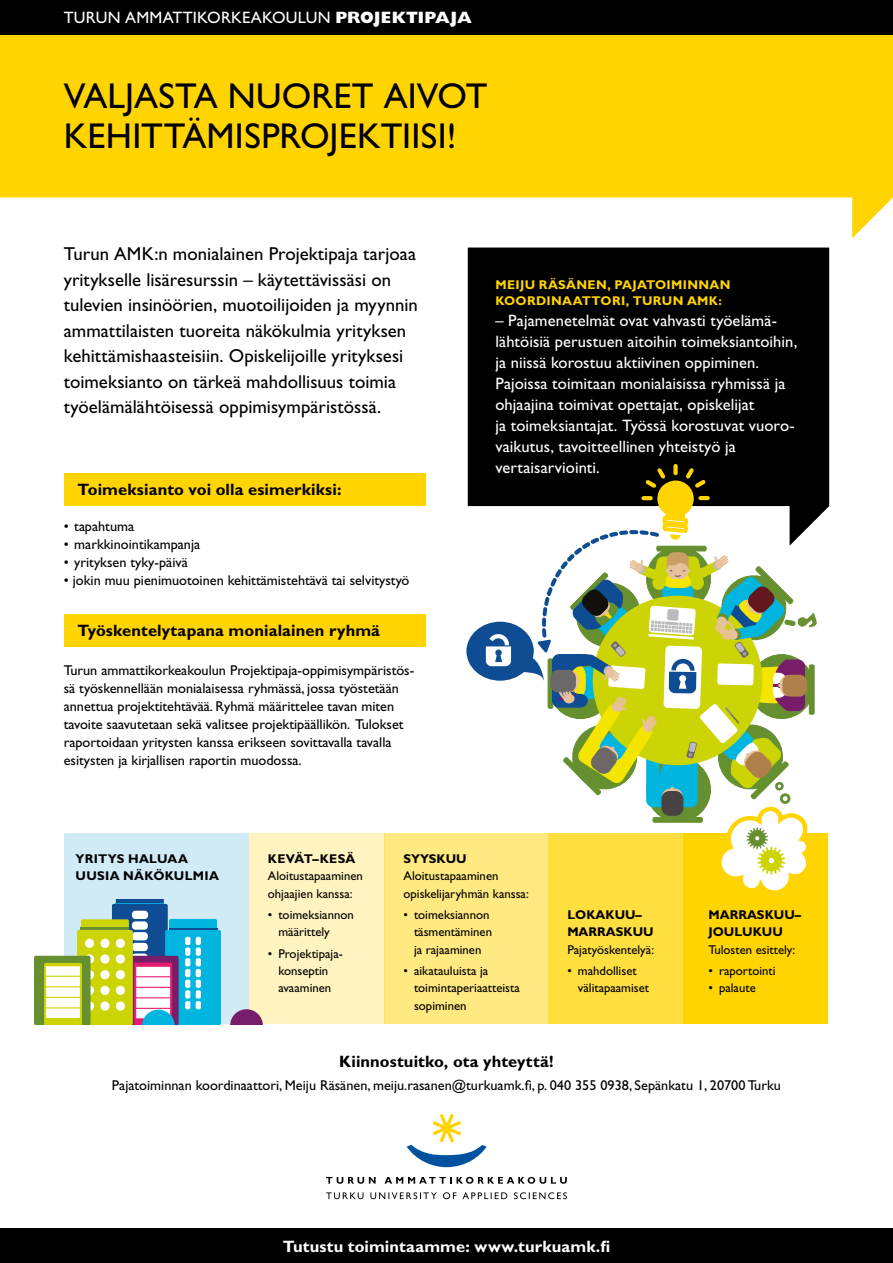
<style>
.page{position:relative;width:893px;height:1263px;background:#fff}
.page>*{position:absolute;margin:0;border:0;box-sizing:border-box;transform-origin:0 0}
.t1{font:36px/40.5px "Gill Sans Std";letter-spacing:.005em;color:#000}
.t2{font:18.75px/25.5px "Gill Sans Std";color:#000}
.t3{font:16.5px/21px "Gill Sans Std";letter-spacing:.005em;color:#fff}
.t4{font:700 16.5px "Gill Sans Std";letter-spacing:.005em;color:#000}
.t5{font:700 16.5px "Gill Sans Std";letter-spacing:.01em;color:#fff}
.t6{font:14.25px/18px "Gill Sans Std";color:#000}
.t7{font:12.75px/17.2px "Gill Sans Std";color:#000}
.t8{font:700 12.75px/16.5px "Gill Sans Std";letter-spacing:.025em;color:#ffd400}
.t9{font:700 12.75px/17.2px "Gill Sans Std";color:#000}
.t10{font:700 12.75px/16.5px "Gill Sans Std";letter-spacing:.02em;color:#000}
.t11{font:700 12.75px "Gill Sans Std";letter-spacing:.025em;color:#000}
.s1{font-weight:800}
</style>
<div class="page">
<div style="left:548px;top:833px;width:135px;height:191px;background:#ffde40"></div>
<div style="left:249px;top:833px;width:136px;height:191px;background:#fff4c0"></div>
<div style="left:385px;top:833px;width:163px;height:191px;background:#ffe980"></div>
<div style="left:683px;top:833px;width:145px;height:191px;background:#ffd400"></div>
<div style="left:64px;top:833px;width:185px;height:191px;background:#d1ebf6"></div>
<div style="left:468px;top:248px;width:361px;height:270px;background:#000"></div>
<svg style="left:466px;top:464px;width:351px;height:427px"></svg>
<svg style="left:326px;top:1192px;width:241px;height:7px"></svg>
<svg style="left:407px;top:1114px;width:80px;height:53px"></svg>
<svg style="left:326px;top:1177px;width:50px;height:7px"></svg>
<svg style="left:385px;top:1177px;width:182px;height:7px"></svg>
<div style="left:0;top:1229px;width:893px;height:34px;background:#000"></div>
<svg style="left:0;top:35px;width:893px;height:203px"></svg>
<div style="left:0;top:0;width:893px;height:35px;background:#000"></div>
<div style="left:64px;top:614px;width:361px;height:33px;background:#ffd400"></div>
<div style="left:64px;top:473px;width:361px;height:33px;background:#ffd400"></div>
<div style="left:169px;top:919px;width:48px;height:10px;background:#00b5de;border-radius:2px"></div>
<svg style="left:116px;top:900px;width:48px;height:2px"></svg>
<hr style="left:116px;top:902px;width:48px;height:3px;background:#00b5de">
<div style="left:112px;top:904px;width:56px;height:95px;background:#0e4c94;border-radius:2px"></div>
<div style="left:132px;top:911px;width:16px;height:8px;background:#fff;border-radius:3px"></div>
<div style="left:132px;top:921px;width:16px;height:9px;background:#fff;border-radius:3px"></div>
<hr style="left:169px;top:928px;width:48px;height:3px;background:#0e4c94">
<svg style="left:230px;top:1009px;width:33px;height:15px"></svg>
<div style="left:81px;top:919px;width:48px;height:11px;background:#ccd405;border-radius:2px"></div>
<hr style="left:81px;top:927px;width:48px;height:3px;background:#668f30">
<svg style="left:34px;top:930px;width:187px;height:94px"></svg>
<p class="t3" style="left:64px;top:7px;width:410px">TURUN AMMATTIKORKEAKOULUN <span class="s1">PROJEKTIPAJA</span></p>
<h1 class="t1" style="left:64px;top:76px;width:425px">VALJASTA NUORET AIVOT<br>KEHITTÄMISPROJEKTIISI!</h1>
<p class="t2" style="left:64px;top:241px;width:356px">Turun AMK:n monialainen Projektipaja tarjoaa yritykselle lisäresurssin – käytettävissäsi on tulevien insinöörien, muotoilijoiden ja myynnin ammattilaisten tuoreita näkökulmia yrityksen kehittämishaasteisiin. Opiskelijoille yrityksesi toimeksianto on tärkeä mahdollisuus toimia työelämälähtöisessä oppimisympäristössä.</p>
<p class="t4" style="left:78px;top:480px;width:265px">Toimeksianto voi olla esimerkiksi:</p>
<p class="t6" style="left:64px;top:517px;width:72px">• tapahtuma</p>
<p class="t6" style="left:64px;top:535px;width:138px">• markkinointikampanja</p>
<p class="t6" style="left:64px;top:553px;width:126px">• yrityksen tyky-päivä</p>
<p class="t6" style="left:64px;top:571px;width:347px">• jokin muu pienimuotoinen kehittämistehtävä tai selvitystyö</p>
<p class="t4" style="left:78px;top:620px;width:304px">Työskentelytapana monialainen ryhmä</p>
<p class="t6" style="left:64px;top:661px;width:352px">Turun ammattikorkeakoulun Projektipaja-oppimisympäristös&shy;sä työskennellään monialaisessa ryhmässä, jossa työstetään annettua projektitehtävää. Ryhmä määrittelee tavan miten tavoite saavutetaan sekä valitsee projektipäällikön. Tulokset raportoidaan yritysten kanssa erikseen sovittavalla tavalla esitysten ja kirjallisen raportin muodossa.</p>
<p class="t8" style="left:495px;top:276px;width:237px">MEIJU RÄSÄNEN, PAJATOIMINNAN<br>KOORDINAATTORI, TURUN AMK:</p>
<p class="t3" style="left:495px;top:310px;width:303px">– Pajamenetelmät ovat vahvasti työelämä&shy;lähtöisiä perustuen aitoihin toimeksiantoihin, ja niissä korostuu aktiivinen oppiminen.<br>Pajoissa toimitaan monialaisissa ryhmissä ja ohjaajina toimivat opettajat, opiskelijat<br>ja toimeksiantajat. Työssä korostuvat vuoro&shy;vaikutus, tavoitteellinen yhteistyö ja vertaisarviointi.</p>
<p class="t10" style="left:75px;top:850px;width:145px">YRITYS HALUAA<br>UUSIA NÄKÖKULMIA</p>
<p class="t11" style="left:268px;top:851px;width:89px">KEVÄT–KESÄ</p>
<p class="t7" style="left:268px;top:867px;width:96px">Aloitustapaaminen ohjaajien kanssa:</p>
<p class="t7" style="left:278px;top:906px;width:77px;text-indent:-11px">• toimeksiannon määrittely</p>
<p class="t7" style="left:268px;top:945px;width:76px;text-align:center">• Projektipaja&shy;konseptin avaaminen</p>
<p class="t9" style="left:403px;top:850px;width:65px">SYYSKUU</p>
<p class="t7" style="left:403px;top:867px;width:127px">Aloitustapaaminen opiskelijaryhmän kanssa:</p>
<p class="t7" style="left:414px;top:906px;width:80px;text-indent:-11px">• toimeksiannon täsmentäminen ja rajaaminen</p>
<p class="t7" style="left:414px;top:962px;width:107px;text-indent:-11px">• aikatauluista ja toimintaperiaatteista sopiminen</p>
<p class="t9" style="left:567px;top:906px;width:88px">LOKAKUU–<br>MARRASKUU</p>
<p class="t7" style="left:567px;top:941px;width:88px">Pajatyöskentelyä:</p>
<p class="t7" style="left:578px;top:962px;width:73px;text-indent:-11px">• mahdolliset välitapaamiset</p>
<p class="t9" style="left:708px;top:906px;width:94px">MARRASKUU–<br>JOULUKUU</p>
<p class="t7" style="left:708px;top:941px;width:88px">Tulosten esittely:</p>
<p class="t7" style="left:708px;top:962px;width:69px">• raportointi</p>
<p class="t7" style="left:708px;top:979px;width:49px">• palaute</p>
<p class="t4" style="left:339px;top:1052px;width:216px">Kiinnostuitko, ota yhteyttä!</p>
<p class="t6" style="left:112px;top:1076px;width:670px">Pajatoiminnan koordinaattori, Meiju Räsänen, meiju.rasanen@turkuamk.fi, p. 040 355 0938, Sepänkatu 1, 20700 Turku</p>
<p class="t5" style="left:283px;top:1236px;width:329px">Tutustu toimintaamme: www.turkuamk.fi</p>
</div>
